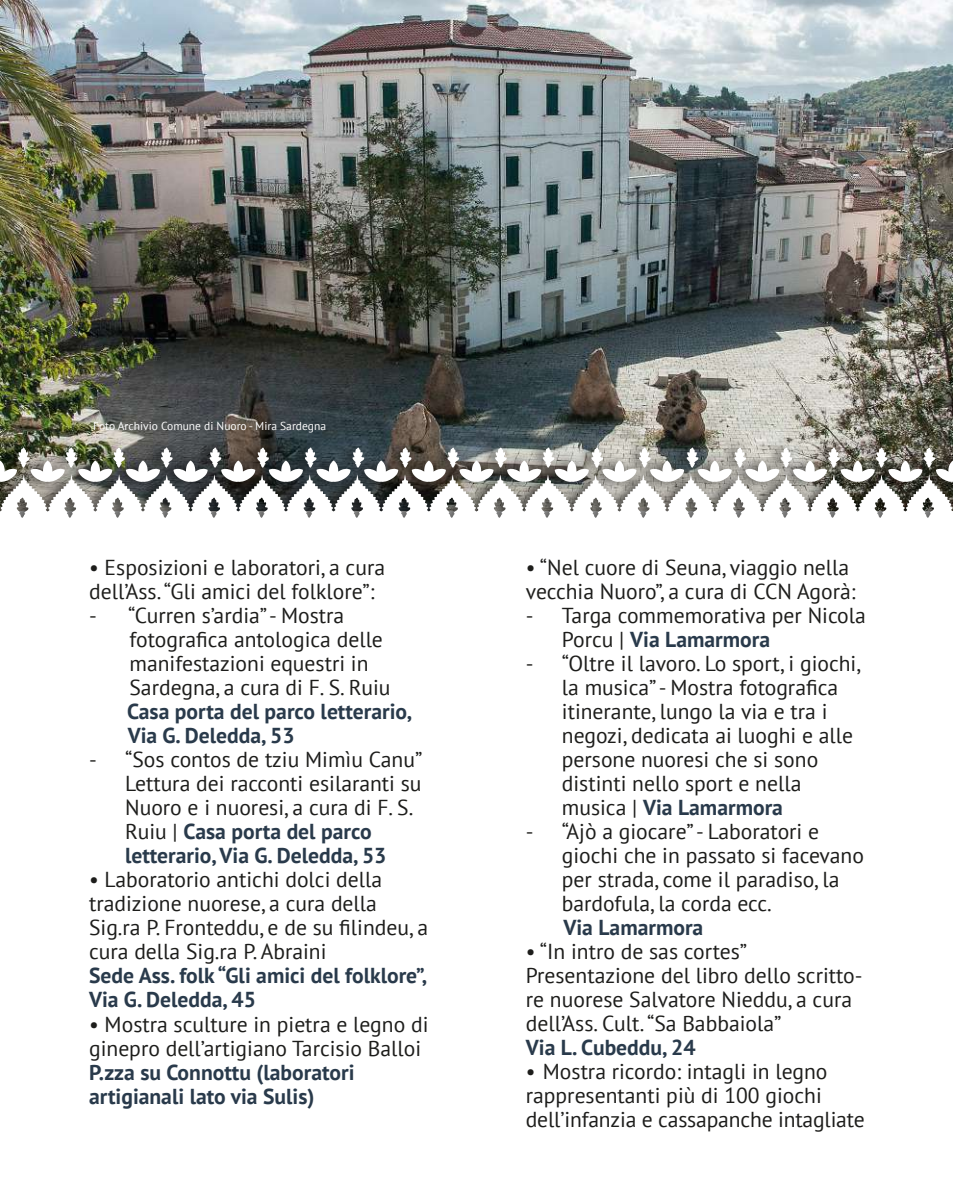
<style>
.page{position:relative;width:953px;height:1191px;background:#fff}
.page>*{position:absolute;margin:0;border:0;box-sizing:border-box;transform-origin:0 0}
.t1{font:21.6px/24px "PT Sans";color:#1d1d1b}
.t2{font:700 21.6px/24px "PT Sans";color:#293a4b}
.t3{font:11.6px "PT Sans";color:#fff}
.s1{font-weight:700;color:#293a4b}
</style>
<div class="page">
<img style="left:0;top:0;width:952px;height:440px">
<img style="left:0;top:440px;width:952px;height:7px">
<svg style="left:0;top:447px;width:952px;height:71px"></svg>
<p class="t3" style="left:93px;top:418px;width:234px">Foto Archivio Comune di Nuoro - Mira Sardegna</p>
<p class="t1" style="left:89px;top:555px;width:297px">• Esposizioni e laboratori, a cura dell’Ass. “Gli amici del folklore”:</p>
<p class="t1" style="left:129px;top:603px;width:262px;text-indent:-40px">- “Curren s’ardia” - Mostra fotografica antologica delle manifestazioni equestri in<br>Sardegna, a cura di F. S. Ruiu</p>
<p class="t2" style="left:127px;top:699px;width:286px">Casa porta del parco letterario,<br>Via G. Deledda, 53</p>
<p class="t1" style="left:125px;top:747px;width:299px;text-indent:-36px">- “Sos contos de tziu Mimìu Canu”<br>Lettura dei racconti esilaranti su<br>Nuoro e i nuoresi, a cura di F. S.<br>Ruiu | <span class="s1">Casa porta del parco letterario, Via G. Deledda, 53</span></p>
<p class="t1" style="left:89px;top:867px;width:340px">• Laboratorio antichi dolci della tradizione nuorese, a cura della Sig.ra P. Fronteddu, e de su filindeu, a cura della Sig.ra P. Abraini</p>
<p class="t2" style="left:89px;top:963px;width:339px">Sede Ass. folk “Gli amici del folklore”,<br>Via G. Deledda, 45</p>
<p class="t1" style="left:89px;top:1011px;width:341px">• Mostra sculture in pietra e legno di ginepro dell’artigiano Tarcisio Balloi</p>
<p class="t2" style="left:89px;top:1059px;width:267px">P.zza su Connottu (laboratori artigianali lato via Sulis)</p>
<p class="t1" style="left:526px;top:555px;width:331px">• “Nel cuore di Seuna, viaggio nella vecchia Nuoro”, a cura di CCN Agorà:</p>
<p class="t1" style="left:562px;top:603px;width:305px;text-indent:-36px">- Targa commemorativa per Nicola<br>Porcu | <span class="s1">Via Lamarmora</span></p>
<p class="t1" style="left:562px;top:651px;width:300px;text-indent:-36px">- “Oltre il lavoro. Lo sport, i giochi, la musica” - Mostra fotografica itinerante, lungo la via e tra i negozi, dedicata ai luoghi e alle persone nuoresi che si sono distinti nello sport e nella musica | <span class="s1">Via Lamarmora</span></p>
<p class="t1" style="left:562px;top:819px;width:303px;text-indent:-36px">- “Ajò a giocare” - Laboratori e giochi che in passato si facevano per strada, come il paradiso, la bardofula, la corda ecc.</p>
<p class="t2" style="left:563px;top:915px;width:141px">Via Lamarmora</p>
<p class="t1" style="left:526px;top:939px;width:338px">• “In intro de sas cortes” Presentazione del libro dello scritto&shy;re nuorese Salvatore Nieddu, a cura dell’Ass. Cult. “Sa Babbaiola”</p>
<p class="t2" style="left:526px;top:1035px;width:171px">Via L. Cubeddu, 24</p>
<p class="t1" style="left:526px;top:1059px;width:340px">• Mostra ricordo: intagli in legno rappresentanti più di 100 giochi dell’infanzia e cassapanche intagliate</p>
</div>
